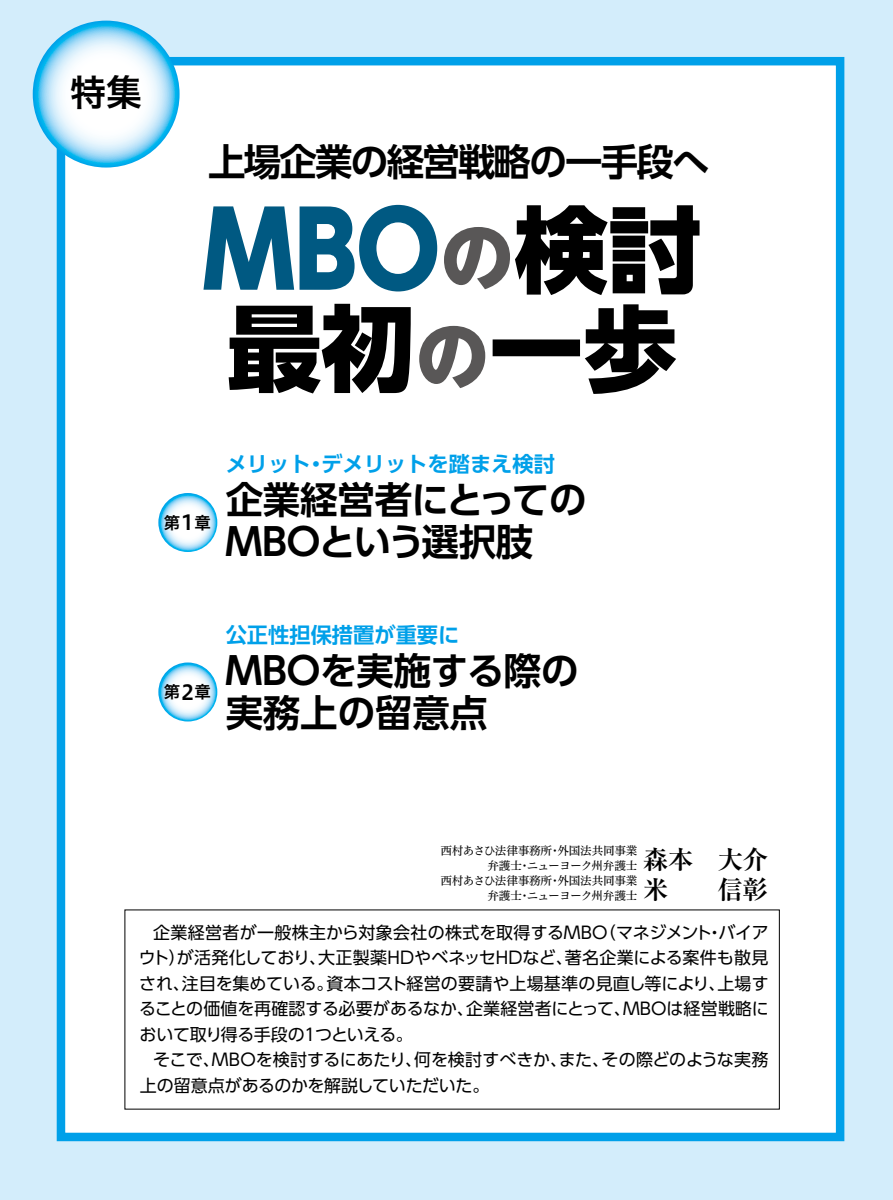
<style>
.page{position:relative;width:893px;height:1200px;background:#fff}
.page>*{position:absolute;margin:0;border:0;box-sizing:border-box;transform-origin:0 0}
.t1{font:800 103.2px "UD Shin Go NT Pro";color:#005982;scale:.91 1}
.t2{font:800 93.75px "UD Shin Go NT Pro";color:#000}
.t3{font:700 37.5px/42px "UD Shin Go Pro De";letter-spacing:-.045em;color:#000}
.t4{font:700 37.5px/42px "UD Shin Go Pro De";letter-spacing:-.005em;color:#000}
.t5{font:36.15px "Hiragino UD Sans F Std N W6";color:#000}
.t6{font:700 25.5px/30px "Ryumin Pr 5";color:#000}
.t7{font:700 21.3px "UD Shin Go Pro De";color:#00a0e9}
.t8{font:20.7px "Hiragino UD Sans F Std N W6";color:#000}
.t9{font:16.95px/25.5px "UD Shin Go Pro";color:#000}
.t10{font:16.95px/25.5px "UD Shin Go Pro";letter-spacing:.02em;color:#000}
.t11{font:16.95px "UD Shin Go Pro";letter-spacing:-.03em;color:#000}
.t12{font:16.5px "Hiragino UD Sans F Std N W6";color:#000}
.t13{font:11.7px/15px "Hiragino UD Serif Std N W4";letter-spacing:-.025em;color:#000}
.s1{font-size:74.4px;color:#595757}
.s2{font-size:93.75px;color:#000}
</style>
<div class="page">
<div style="left:0;top:0;width:893px;height:1199px;background:linear-gradient(to right,#cfebfb,#cfecfb)"></div>
<div style="left:61px;top:61px;width:779px;height:1075px;background:#fff"></div>
<div style="left:57px;top:57px;width:787px;height:1083px;border:8px solid #00a0e9"></div>
<svg style="left:33px;top:21px;width:147px;height:146px"></svg>
<svg style="left:158px;top:493px;width:59px;height:59px"></svg>
<svg style="left:158px;top:662px;width:59px;height:59px"></svg>
<h3 class="t5" style="left:70px;top:65px;width:74px">特集</h3>
<h3 class="t3" style="left:208px;top:139px;width:503px">上場企業の経営戦略の一手段へ</h3>
<h1 class="t1" style="left:203px;top:166px;width:550px">MBO<span class="s1">の</span><span class="s2">検討</span></h1>
<h2 class="t2" style="left:228px;top:272px;width:451px">最初<span class="s1">の</span>一歩</h2>
<p class="t8" style="left:177px;top:506px;width:22px">１</p>
<p class="t12" style="left:195px;top:509px;width:18px">章</p>
<p class="t12" style="left:164px;top:509px;width:18px">第</p>
<p class="t7" style="left:321px;top:446px;width:235px">デメリットを踏まえ検討</p>
<p class="t7" style="left:226px;top:446px;width:86px">メリット</p>
<h3 class="t3" style="left:225px;top:477px;width:363px">企業経営者にとっての<br>ＭＢＯという選択肢</h3>
<p class="t7" style="left:305px;top:446px;width:23px">・</p>
<p class="t8" style="left:177px;top:675px;width:22px">２</p>
<p class="t12" style="left:195px;top:679px;width:18px">章</p>
<p class="t12" style="left:164px;top:679px;width:18px">第</p>
<p class="t7" style="left:226px;top:617px;width:235px">公正性担保措置が重要に</p>
<h3 class="t4" style="left:225px;top:648px;width:355px">ＭＢＯを実施する際の実務上の留意点</h3>
<p class="t13" style="left:440px;top:842px;width:199px">西村あさひ法律事務所外国法共同事業</p>
<h3 class="t6" style="left:643px;top:842px;width:126px">森本　大介米　　信彰</h3>
<p class="t13" style="left:488px;top:842px;width:151px;text-indent:61px">・<br>弁護士ニューヨーク州弁護士</p>
<p class="t13" style="left:440px;top:857px;width:199px;text-indent:78px">・<br>西村あさひ法律事務所外国法共同事業</p>
<p class="t13" style="left:488px;top:872px;width:151px;text-indent:61px">・<br>弁護士ニューヨーク州弁護士</p>
<p class="t13" style="left:519px;top:887px;width:13px">・</p>
<p class="t10" style="left:565px;top:918px;width:205px;text-indent:-412px">企業経営者が一般株主から対象会社の株式を取得するMBO<br>著名企業による案件も散見</p>
<p class="t11" style="left:599px;top:918px;width:171px">（マネジメントバイア</p>
<p class="t9" style="left:706px;top:918px;width:18px">・</p>
<p class="t9" style="left:139px;top:944px;width:189px">ウトが活発化しており、</p>
<p class="t9" style="left:318px;top:944px;width:256px">大正製薬HDやベネッセHDなど、</p>
<p class="t9" style="left:169px;top:944px;width:18px">）</p>
<p class="t9" style="left:326px;top:969px;width:400px">資本コスト経営の要請や上場基準の見直し等により、</p>
<p class="t9" style="left:182px;top:969px;width:153px">注目を集めている。</p>
<p class="t9" style="left:717px;top:969px;width:53px">上場す</p>
<p class="t9" style="left:139px;top:969px;width:52px">され、</p>
<p class="t9" style="left:315px;top:995px;width:160px;text-indent:-176px">ることの価値を再確認する必要があるなか、つといえる。</p>
<p class="t9" style="left:466px;top:995px;width:166px">企業経営者にとって、</p>
<p class="t9" style="left:623px;top:995px;width:147px">MBOは経営戦略に</p>
<p class="t9" style="left:140px;top:1020px;width:167px">おいて取り得る手段の</p>
<p class="t9" style="left:302px;top:1020px;width:18px">１</p>
<p class="t9" style="left:601px;top:1046px;width:169px">その際どのような実務</p>
<p class="t9" style="left:414px;top:1046px;width:154px">何を検討すべきか、</p>
<p class="t9" style="left:212px;top:1046px;width:212px">MBOを検討するにあたり、</p>
<p class="t9" style="left:559px;top:1046px;width:52px">また、</p>
<p class="t9" style="left:140px;top:1046px;width:351px;text-indent:13px">そこで、<br>上の留意点があるのかを解説していただいた。</p>
</div>
